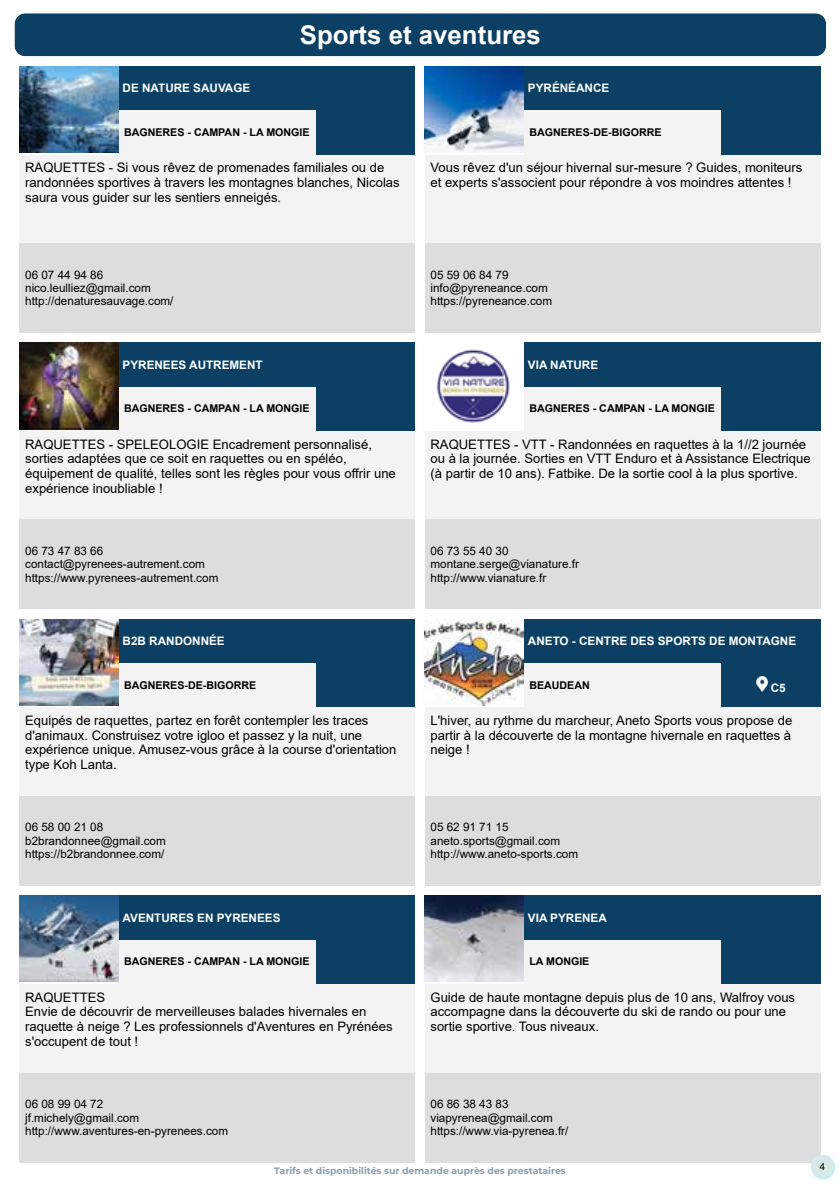
<style>
.page{position:relative;width:840px;height:1191px;background:#fff}
.page>*{position:absolute;margin:0;border:0;box-sizing:border-box;transform-origin:0 0}
.t1{font:700 25.8px "Arial";color:#fff}
.t2{font:13px/14.8px "Arial";color:#000}
.t3{font:11.6px/13.4px "Arial";color:#000}
.t4{font:700 11.6px "Arial";color:#fff}
.t5{font:700 10.6px "Arial";color:#000}
.t6{font:9.6px "Arial";color:#000}
.t7{font:700 9.4px "Montserrat";color:#859fb1}
</style>
<div class="page">
<img style="left:19px;top:20px;width:817px;height:1160px">
<div style="left:14px;top:13px;width:811px;height:43px;background:#0b4064"></div>
<div style="left:118px;top:67px;width:297px;height:44px;background:#0b4064"></div>
<div style="left:118px;top:111px;width:198px;height:44px;background:#f3f3f3"></div>
<div style="left:316px;top:111px;width:99px;height:44px;background:#0b4064"></div>
<div style="left:20px;top:155px;width:395px;height:88px;background:#f3f3f3"></div>
<div style="left:20px;top:243px;width:296px;height:89px;background:#ddd"></div>
<div style="left:316px;top:243px;width:99px;height:89px;background:#ddd"></div>
<div style="left:523px;top:67px;width:297px;height:44px;background:#0b4064"></div>
<div style="left:523px;top:111px;width:198px;height:44px;background:#f3f3f3"></div>
<div style="left:721px;top:111px;width:99px;height:44px;background:#0b4064"></div>
<div style="left:425px;top:155px;width:395px;height:88px;background:#f3f3f3"></div>
<div style="left:425px;top:243px;width:296px;height:89px;background:#ddd"></div>
<div style="left:721px;top:243px;width:99px;height:89px;background:#ddd"></div>
<div style="left:118px;top:343px;width:297px;height:44px;background:#0b4064"></div>
<div style="left:118px;top:387px;width:198px;height:44px;background:#f3f3f3"></div>
<div style="left:316px;top:387px;width:99px;height:44px;background:#0b4064"></div>
<div style="left:20px;top:431px;width:395px;height:89px;background:#f3f3f3"></div>
<div style="left:20px;top:520px;width:296px;height:89px;background:#ddd"></div>
<div style="left:316px;top:520px;width:99px;height:89px;background:#ddd"></div>
<div style="left:523px;top:343px;width:297px;height:44px;background:#0b4064"></div>
<div style="left:523px;top:387px;width:198px;height:44px;background:#f3f3f3"></div>
<div style="left:721px;top:387px;width:99px;height:44px;background:#0b4064"></div>
<div style="left:425px;top:431px;width:395px;height:89px;background:#f3f3f3"></div>
<div style="left:425px;top:520px;width:296px;height:89px;background:#ddd"></div>
<div style="left:721px;top:520px;width:99px;height:89px;background:#ddd"></div>
<div style="left:118px;top:619px;width:297px;height:44px;background:#0b4064"></div>
<div style="left:118px;top:663px;width:198px;height:44px;background:#f3f3f3"></div>
<div style="left:316px;top:663px;width:99px;height:44px;background:#0b4064"></div>
<div style="left:20px;top:707px;width:395px;height:89px;background:#f3f3f3"></div>
<div style="left:20px;top:796px;width:296px;height:89px;background:#ddd"></div>
<div style="left:316px;top:796px;width:99px;height:89px;background:#ddd"></div>
<div style="left:523px;top:619px;width:297px;height:44px;background:#0b4064"></div>
<div style="left:523px;top:663px;width:198px;height:44px;background:#f3f3f3"></div>
<div style="left:721px;top:663px;width:99px;height:44px;background:#0b4064"></div>
<div style="left:425px;top:707px;width:395px;height:89px;background:#f3f3f3"></div>
<div style="left:425px;top:796px;width:296px;height:89px;background:#ddd"></div>
<div style="left:721px;top:796px;width:99px;height:89px;background:#ddd"></div>
<div style="left:118px;top:895px;width:297px;height:45px;background:#0b4064"></div>
<div style="left:118px;top:940px;width:198px;height:44px;background:#f3f3f3"></div>
<div style="left:316px;top:940px;width:99px;height:44px;background:#0b4064"></div>
<div style="left:20px;top:984px;width:395px;height:89px;background:#f3f3f3"></div>
<div style="left:20px;top:1073px;width:296px;height:89px;background:#ddd"></div>
<div style="left:316px;top:1073px;width:99px;height:89px;background:#ddd"></div>
<div style="left:523px;top:895px;width:297px;height:45px;background:#0b4064"></div>
<div style="left:523px;top:940px;width:198px;height:44px;background:#f3f3f3"></div>
<div style="left:721px;top:940px;width:99px;height:44px;background:#0b4064"></div>
<div style="left:425px;top:984px;width:395px;height:89px;background:#f3f3f3"></div>
<div style="left:425px;top:1073px;width:296px;height:89px;background:#ddd"></div>
<div style="left:721px;top:1073px;width:99px;height:89px;background:#ddd"></div>
<img style="left:20px;top:67px;width:98px;height:86px">
<img style="left:425px;top:67px;width:98px;height:86px">
<img style="left:20px;top:343px;width:98px;height:86px">
<img style="left:425px;top:343px;width:98px;height:86px">
<img style="left:20px;top:619px;width:98px;height:86px">
<img style="left:425px;top:619px;width:98px;height:86px">
<img style="left:756px;top:676px;width:11px;height:16px">
<img style="left:20px;top:895px;width:98px;height:87px">
<img style="left:425px;top:895px;width:98px;height:87px">
<div style="left:810px;top:1154px;width:23px;height:23px;background:#d6eaec;border-radius:50%"></div>
<h1 class="t1" style="left:299px;top:16px;width:242px">Sports et aventures</h1>
<p class="t4" style="left:123px;top:80px;width:129px">DE NATURE SAUVAGE</p>
<p class="t5" style="left:124px;top:125px;width:187px">BAGNERES - CAMPAN - LA MONGIE</p>
<p class="t2" style="left:25px;top:160px;width:376px">RAQUETTES - Si vous rêvez de promenades familiales ou de randonnées sportives à travers les montagnes blanches, Nicolas saura vous guider sur les sentiers enneigés.</p>
<p class="t3" style="left:25px;top:268px;width:150px">06 07 44 94 86 nico.leulliez@gmail.com http://denaturesauvage.com/</p>
<p class="t4" style="left:123px;top:356px;width:141px">PYRENEES AUTREMENT</p>
<p class="t5" style="left:124px;top:401px;width:187px">BAGNERES - CAMPAN - LA MONGIE</p>
<p class="t2" style="left:25px;top:436px;width:372px">RAQUETTES - SPELEOLOGIE Encadrement personnalisé, sorties adaptées que ce soit en raquettes ou en spéléo, équipement de qualité, telles sont les règles pour vous offrir une expérience inoubliable !</p>
<p class="t3" style="left:25px;top:544px;width:195px">06 73 47 83 66 contact@pyrenees-autrement.com https://www.pyrenees-autrement.com</p>
<p class="t4" style="left:123px;top:633px;width:104px">B2B RANDONNÉE</p>
<p class="t5" style="left:124px;top:677px;width:134px">BAGNERES-DE-BIGORRE</p>
<p class="t2" style="left:25px;top:713px;width:372px">Equipés de raquettes, partez en forêt contempler les traces d'animaux. Construisez votre igloo et passez y la nuit, une expérience unique. Amusez-vous grâce à la course d'orientation type Koh Lanta.</p>
<p class="t3" style="left:25px;top:820px;width:142px">06 58 00 21 08 b2brandonnee@gmail.com https://b2brandonnee.com/</p>
<p class="t4" style="left:123px;top:909px;width:159px">AVENTURES EN PYRENEES</p>
<p class="t5" style="left:124px;top:954px;width:187px">BAGNERES - CAMPAN - LA MONGIE</p>
<p class="t2" style="left:25px;top:989px;width:369px">RAQUETTES<br>Envie de découvrir de merveilleuses balades hivernales en raquette à neige ? Les professionnels d'Aventures en Pyrénées s'occupent de tout !</p>
<p class="t4" style="left:527px;top:80px;width:83px">PYRÉNÉANCE</p>
<p class="t5" style="left:529px;top:125px;width:134px">BAGNERES-DE-BIGORRE</p>
<p class="t2" style="left:430px;top:160px;width:373px">Vous rêvez d'un séjour hivernal sur-mesure ? Guides, moniteurs et experts s'associent pour répondre à vos moindres attentes !</p>
<p class="t3" style="left:430px;top:268px;width:123px">05 59 06 84 79 info@pyreneance.com https://pyreneance.com</p>
<p class="t4" style="left:527px;top:356px;width:72px">VIA NATURE</p>
<p class="t5" style="left:529px;top:401px;width:187px">BAGNERES - CAMPAN - LA MONGIE</p>
<p class="t2" style="left:430px;top:436px;width:381px">RAQUETTES - VTT - Randonnées en raquettes à la 1//2 journée ou à la journée. Sorties en VTT Enduro et à Assistance Electrique (à partir de 10 ans). Fatbike. De la sortie cool à la plus sportive.</p>
<p class="t3" style="left:430px;top:544px;width:150px">06 73 55 40 30 montane.serge@vianature.fr http://www.vianature.fr</p>
<p class="t4" style="left:527px;top:633px;width:269px">ANETO - CENTRE DES SPORTS DE MONTAGNE</p>
<p class="t5" style="left:529px;top:677px;width:62px">BEAUDEAN</p>
<p class="t4" style="left:770px;top:679px;width:16px">C5</p>
<p class="t2" style="left:430px;top:713px;width:363px;text-align:justify">L'hiver, au rythme du marcheur, Aneto Sports vous propose de partir à la découverte de la montagne hivernale en raquettes à neige !</p>
<p class="t3" style="left:430px;top:820px;width:149px">05 62 91 71 15 aneto.sports@gmail.com http://www.aneto-sports.com</p>
<p class="t4" style="left:527px;top:909px;width:80px">VIA PYRENEA</p>
<p class="t5" style="left:529px;top:954px;width:62px">LA MONGIE</p>
<p class="t2" style="left:430px;top:989px;width:366px">Guide de haute montagne depuis plus de 10 ans, Walfroy vous accompagne dans la découverte du ski de rando ou pour une sortie sportive. Tous niveaux.</p>
<p class="t3" style="left:25px;top:1097px;width:204px">06 08 99 04 72<br>jf.michely@gmail.com http://www.aventures-en-pyrenees.com</p>
<p class="t3" style="left:430px;top:1097px;width:139px">06 86 38 43 83 viapyrenea@gmail.com https://www.via-pyrenea.fr/</p>
<p class="t7" style="left:274px;top:1164px;width:293px">Tarifs et disponibilités sur demande auprès des prestataires</p>
<p class="t6" style="left:819px;top:1160px;width:7px">4</p>
</div>
